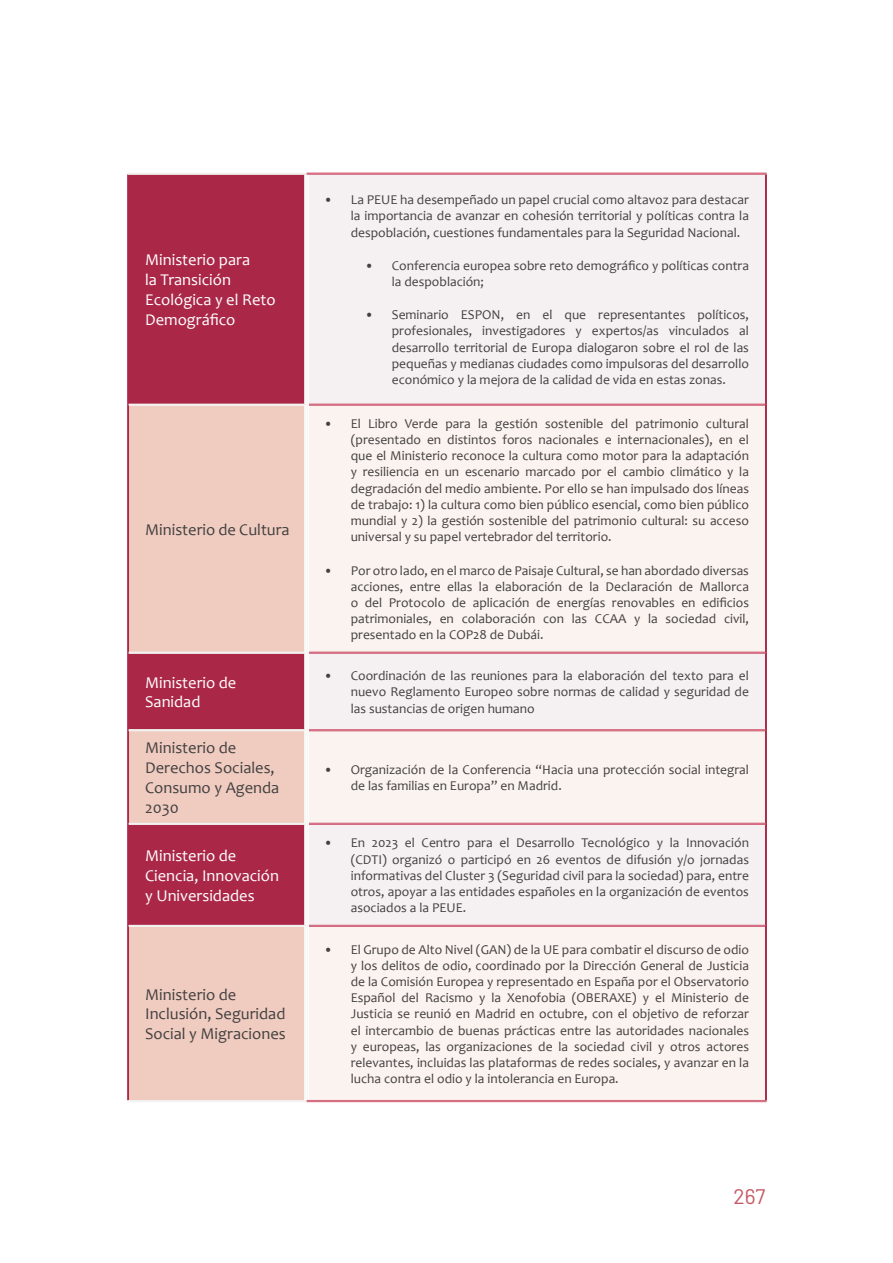
<style>
.page{position:relative;width:893px;height:1263px;background:#fff}
.page>*{position:absolute;margin:0;border:0;box-sizing:border-box;transform-origin:0 0}
.t1{font:21px "Barlow";color:#c55864}
.t2{font:16.5px/19.8px "Candara";color:#fff}
.t3{font:16.5px/19.8px "Candara";color:#434141}
.t4{font:13.5px/16.2px "Candara";color:#434141;text-align:justify}
</style>
<div class="page">
<div style="left:129px;top:175px;width:175px;height:229px;background:#aa2747"></div>
<div style="left:309px;top:175px;width:456px;height:229px;background:#f5f1f2"></div>
<svg style="left:129px;top:406px;width:175px;height:694px;background:#dea1a1"></svg>
<div style="left:309px;top:406px;width:456px;height:694px;background:#fbf3ef"></div>
<div style="left:304px;top:174px;width:5px;height:231px;background:#f3f5f3"></div>
<div style="left:304px;top:653px;width:5px;height:77px;background:#f3f5f3"></div>
<div style="left:304px;top:824px;width:5px;height:102px;background:#f3f5f3"></div>
<div style="left:304px;top:405px;width:5px;height:248px;background:#f3f5f3"></div>
<div style="left:304px;top:730px;width:5px;height:94px;background:#f3f5f3"></div>
<div style="left:304px;top:926px;width:5px;height:174px;background:#f3f5f3"></div>
<hr style="left:304px;top:174px;width:1px;height:231px;background:#fff">
<hr style="left:306px;top:174px;width:1px;height:231px;background:#fff">
<hr style="left:308px;top:174px;width:1px;height:231px;background:#fff">
<hr style="left:304px;top:653px;width:1px;height:77px;background:#fff">
<hr style="left:306px;top:653px;width:1px;height:77px;background:#fff">
<hr style="left:308px;top:653px;width:1px;height:77px;background:#fff">
<hr style="left:304px;top:824px;width:1px;height:102px;background:#fff">
<hr style="left:306px;top:824px;width:1px;height:102px;background:#fff">
<hr style="left:308px;top:824px;width:1px;height:102px;background:#fff">
<hr style="left:127px;top:174px;width:1px;height:231px;background:#aa2747">
<hr style="left:128px;top:174px;width:1px;height:231px;background:#aa2747">
<hr style="left:127px;top:653px;width:1px;height:77px;background:#aa2747">
<hr style="left:128px;top:653px;width:1px;height:77px;background:#aa2747">
<hr style="left:127px;top:824px;width:1px;height:102px;background:#aa2747">
<hr style="left:128px;top:824px;width:1px;height:102px;background:#aa2747">
<hr style="left:765px;top:174px;width:1px;height:231px;background:#aa2747">
<hr style="left:766px;top:174px;width:1px;height:231px;background:#aa2747">
<hr style="left:765px;top:653px;width:1px;height:77px;background:#aa2747">
<hr style="left:766px;top:653px;width:1px;height:77px;background:#aa2747">
<hr style="left:765px;top:824px;width:1px;height:102px;background:#aa2747">
<hr style="left:766px;top:824px;width:1px;height:102px;background:#aa2747">
<hr style="left:127px;top:405px;width:1px;height:248px;background:#aa2747">
<hr style="left:128px;top:405px;width:1px;height:248px;background:#aa2747">
<hr style="left:129px;top:404px;width:175px;height:1px;background:#f1f2f0">
<hr style="left:129px;top:405px;width:175px;height:1px;background:#f1f2f0">
<hr style="left:129px;top:652px;width:175px;height:1px;background:#f1f2f0">
<hr style="left:129px;top:653px;width:175px;height:1px;background:#f1f2f0">
<hr style="left:304px;top:405px;width:1px;height:248px;background:#fff">
<hr style="left:306px;top:405px;width:1px;height:248px;background:#fff">
<hr style="left:308px;top:405px;width:1px;height:248px;background:#fff">
<hr style="left:309px;top:404px;width:456px;height:1px;background:#d4687e">
<hr style="left:309px;top:405px;width:456px;height:1px;background:#d4687e">
<hr style="left:765px;top:405px;width:1px;height:248px;background:#aa2747">
<hr style="left:766px;top:405px;width:1px;height:248px;background:#aa2747">
<hr style="left:309px;top:652px;width:456px;height:1px;background:#d4687e">
<hr style="left:309px;top:653px;width:456px;height:1px;background:#d4687e">
<hr style="left:127px;top:730px;width:1px;height:94px;background:#aa2747">
<hr style="left:128px;top:730px;width:1px;height:94px;background:#aa2747">
<hr style="left:129px;top:729px;width:175px;height:1px;background:#f1f2f0">
<hr style="left:129px;top:730px;width:175px;height:1px;background:#f1f2f0">
<hr style="left:129px;top:823px;width:175px;height:1px;background:#f1f2f0">
<hr style="left:129px;top:824px;width:175px;height:1px;background:#f1f2f0">
<hr style="left:304px;top:730px;width:1px;height:94px;background:#fff">
<hr style="left:306px;top:730px;width:1px;height:94px;background:#fff">
<hr style="left:308px;top:730px;width:1px;height:94px;background:#fff">
<hr style="left:309px;top:729px;width:456px;height:1px;background:#d4687e">
<hr style="left:309px;top:730px;width:456px;height:1px;background:#d4687e">
<hr style="left:309px;top:731px;width:456px;height:1px;background:#d4687e">
<hr style="left:765px;top:730px;width:1px;height:94px;background:#aa2747">
<hr style="left:766px;top:730px;width:1px;height:94px;background:#aa2747">
<hr style="left:309px;top:823px;width:456px;height:1px;background:#d4687e">
<hr style="left:309px;top:824px;width:456px;height:1px;background:#d4687e">
<hr style="left:127px;top:926px;width:1px;height:174px;background:#aa2747">
<hr style="left:128px;top:926px;width:1px;height:174px;background:#aa2747">
<hr style="left:129px;top:925px;width:175px;height:1px;background:#f1f2f0">
<hr style="left:129px;top:926px;width:175px;height:1px;background:#f1f2f0">
<hr style="left:128px;top:1100px;width:179px;height:1px;background:#f1f2f0">
<hr style="left:128px;top:1101px;width:179px;height:1px;background:#f1f2f0">
<hr style="left:304px;top:926px;width:1px;height:174px;background:#fff">
<hr style="left:306px;top:926px;width:1px;height:174px;background:#fff">
<hr style="left:308px;top:926px;width:1px;height:174px;background:#fff">
<hr style="left:309px;top:925px;width:456px;height:1px;background:#d4687e">
<hr style="left:309px;top:926px;width:456px;height:1px;background:#d4687e">
<hr style="left:765px;top:926px;width:1px;height:174px;background:#aa2747">
<hr style="left:766px;top:926px;width:1px;height:174px;background:#aa2747">
<hr style="left:307px;top:1100px;width:459px;height:1px;background:#d4687e">
<hr style="left:307px;top:1101px;width:459px;height:1px;background:#d4687e">
<hr style="left:128px;top:173px;width:179px;height:1px;background:#f1f2f0">
<hr style="left:128px;top:174px;width:179px;height:1px;background:#f1f2f0">
<hr style="left:307px;top:173px;width:459px;height:1px;background:#d4687e">
<hr style="left:307px;top:174px;width:459px;height:1px;background:#d4687e">
<p class="t2" style="left:145px;top:250px;width:132px">Ministerio para<br>la Transición<br>Ecológica y el Reto<br>Demográfico</p>
<p class="t3" style="left:145px;top:519px;width:146px">Ministerio de Cultura</p>
<p class="t4" style="left:351px;top:192px;width:400px;text-indent:-27px">• La PEUE ha desempeñado un papel crucial como altavoz para destacar la importancia de avanzar en cohesión territorial y políticas contra la despoblación, cuestiones fundamentales para la Seguridad Nacional.</p>
<p class="t4" style="left:392px;top:257px;width:359px;text-indent:-27px">• Conferencia europea sobre reto demográfico y políticas contra la despoblación;</p>
<p class="t4" style="left:392px;top:307px;width:359px;text-indent:-27px">• Seminario ESPON, en el que representantes políticos, profesionales, investigadores y expertos/as vinculados al desarrollo territorial de Europa dialogaron sobre el rol de las pequeñas y medianas ciudades como impulsoras del desarrollo económico y la mejora de la calidad de vida en estas zonas.</p>
<p class="t4" style="left:351px;top:415px;width:400px;text-indent:-27px">• El Libro Verde para la gestión sostenible del patrimonio cultural (presentado en distintos foros nacionales e internacionales), en el que el Ministerio reconoce la cultura como motor para la adaptación y resiliencia en un escenario marcado por el cambio climático y la degradación del medio ambiente. Por ello se han impulsado dos líneas de trabajo: 1) la cultura como bien público esencial, como bien público mundial y 2) la gestión sostenible del patrimonio cultural: su acceso universal y su papel vertebrador del territorio.</p>
<p class="t4" style="left:351px;top:562px;width:400px;text-indent:-27px">• Por otro lado, en el marco de Paisaje Cultural, se han abordado diversas acciones, entre ellas la elaboración de la Declaración de Mallorca o del Protocolo de aplicación de energías renovables en edificios patrimoniales, en colaboración con las CCAA y la sociedad civil, presentado en la COP28 de Dubái.</p>
<p class="t2" style="left:145px;top:672px;width:93px">Ministerio de<br>Sanidad</p>
<p class="t4" style="left:351px;top:667px;width:400px;text-indent:-27px">• Coordinación de las reuniones para la elaboración del texto para el nuevo Reglamento Europeo sobre normas de calidad y seguridad de las sustancias de origen humano</p>
<p class="t3" style="left:145px;top:738px;width:136px">Ministerio de<br>Derechos Sociales,<br>Consumo y Agenda<br>2030</p>
<p class="t4" style="left:351px;top:761px;width:400px;text-indent:-27px">• Organización de la Conferencia “Hacia una protección social integral de las familias en Europa” en Madrid.</p>
<p class="t2" style="left:145px;top:845px;width:135px">Ministerio de<br>Ciencia, Innovación y Universidades</p>
<p class="t4" style="left:351px;top:835px;width:400px;text-indent:-27px">• En 2023 el Centro para el Desarrollo Tecnológico y la Innovación (CDTI) organizó o participó en 26 eventos de difusión y/o jornadas informativas del Cluster 3 (Seguridad civil para la sociedad) para, entre otros, apoyar a las entidades españoles en la organización de eventos asociados a la PEUE.</p>
<p class="t3" style="left:145px;top:984px;width:142px">Ministerio de<br>Inclusión, Seguridad<br>Social y Migraciones</p>
<p class="t4" style="left:351px;top:941px;width:400px;text-indent:-27px">• El Grupo de Alto Nivel (GAN) de la UE para combatir el discurso de odio y los delitos de odio, coordinado por la Dirección General de Justicia de la Comisión Europea y representado en España por el Observatorio Español del Racismo y la Xenofobia (OBERAXE) y el Ministerio de Justicia se reunió en Madrid en octubre, con el objetivo de reforzar el intercambio de buenas prácticas entre las autoridades nacionales y europeas, las organizaciones de la sociedad civil y otros actores relevantes, incluidas las plataformas de redes sociales, y avanzar en la lucha contra el odio y la intolerancia en Europa.</p>
<h1 class="t1" style="left:733px;top:1183px;width:33px">267</h1>
</div>
